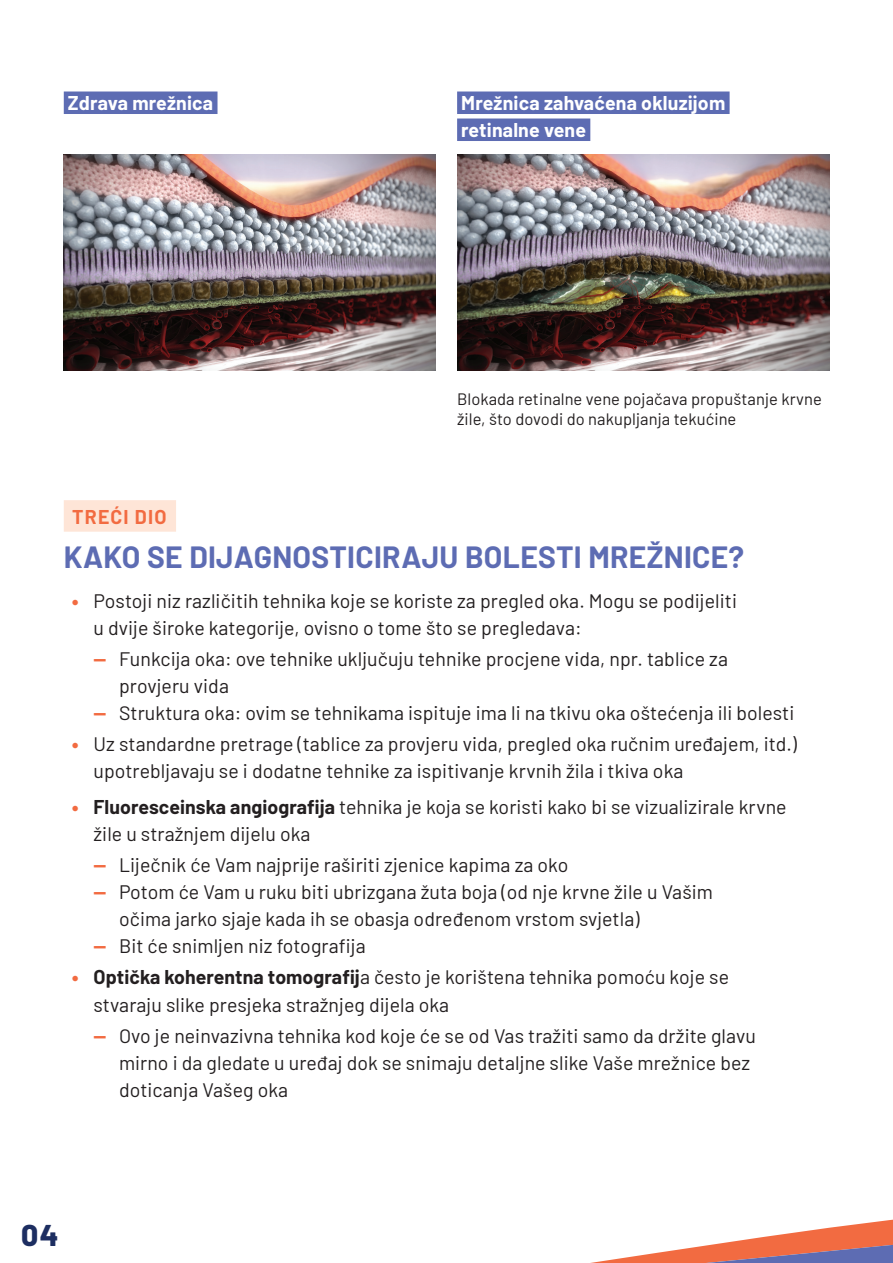
<style>
.page{position:relative;width:893px;height:1263px;background:#fff}
.page>*{position:absolute;margin:0;border:0;box-sizing:border-box;transform-origin:0 0}
.t1{font:700 30px "Barlow";letter-spacing:.01em;color:#5d6cb3}
.t2{font:800 30px "Barlow";color:#1d2e61}
.t3{font:19.5px/27px "Barlow";letter-spacing:.005em;color:#231f20}
.t4{font:700 19.5px/27px "Barlow";letter-spacing:.01em;color:#fff}
.t5{font:700 19.5px "Barlow";letter-spacing:.06em;color:#f26b41}
.t6{font:16.5px/19.5px "Barlow";letter-spacing:.005em;color:#231f20}
.s1{font-weight:900;color:#f26b41}
.s2{font-weight:700;color:#f26b41}
.s3{font-weight:700}
</style>
<div class="page">
<svg style="left:590px;top:1219px;width:303px;height:44px"></svg>
<div style="left:64px;top:500px;width:112px;height:32px;background:#fee5d7"></div>
<img style="left:64px;top:155px;width:372px;height:216px">
<img style="left:457px;top:155px;width:372px;height:216px">
<div style="left:64px;top:92px;width:153px;height:22px;background:#5d6cb3"></div>
<div style="left:457px;top:92px;width:273px;height:22px;background:#5d6cb3"></div>
<div style="left:457px;top:119px;width:133px;height:22px;background:#5d6cb3"></div>
<p class="t4" style="left:68px;top:87px;width:147px">Zdrava mrežnica</p>
<p class="t4" style="left:461px;top:87px;width:266px">Mrežnica zahvaćena okluzijom retinalne vene</p>
<p class="t6" style="left:457px;top:388px;width:366px">Blokada retinalne vene pojačava propuštanje krvne žile, što dovodi do nakupljanja tekućine</p>
<p class="t5" style="left:72px;top:502px;width:96px">TREĆI DIO</p>
<h1 class="t1" style="left:64px;top:535px;width:682px">KAKO SE DIJAGNOSTICIRAJU BOLESTI MREŽNICE?</h1>
<p class="t3" style="left:94px;top:586px;width:645px;text-indent:-21px"><span class="s1">•</span> Postoji niz različitih tehnika koje se koriste za pregled oka. Mogu se podijeliti u dvije široke kategorije, ovisno o tome što se pregledava:</p>
<p class="t3" style="left:119px;top:644px;width:610px;text-indent:-26px"><span class="s2">—</span> Funkcija oka: ove tehnike uključuju tehnike procjene vida, npr. tablice za provjeru vida</p>
<p class="t3" style="left:94px;top:698px;width:702px"><span class="s2">—</span> Struktura oka: ovim se tehnikama ispituje ima li na tkivu oka oštećenja ili bolesti</p>
<p class="t3" style="left:94px;top:729px;width:705px;text-indent:-21px"><span class="s1">•</span> Uz standardne pretrage (tablice za provjeru vida, pregled oka ručnim uređajem, itd.) upotrebljavaju se i dodatne tehnike za ispitivanje krvnih žila i tkiva oka</p>
<p class="t3" style="left:94px;top:792px;width:694px;text-indent:-21px"><span class="s1">•</span> <span class="s3">Fluoresceinska angiografija</span> tehnika je koja se koristi kako bi se vizualizirale krvne žile u stražnjem dijelu oka</p>
<p class="t3" style="left:94px;top:850px;width:476px"><span class="s2">—</span> Liječnik će Vam najprije raširiti zjenice kapima za oko</p>
<p class="t3" style="left:119px;top:877px;width:596px;text-indent:-26px"><span class="s2">—</span> Potom će Vam u ruku biti ubrizgana žuta boja (od nje krvne žile u Vašim očima jarko sjaje kada ih se obasja određenom vrstom svjetla)</p>
<p class="t3" style="left:94px;top:931px;width:274px"><span class="s2">—</span> Bit će snimljen niz fotografija</p>
<p class="t3" style="left:93px;top:962px;width:637px;text-indent:-21px"><span class="s1">•</span> <span class="s3">Optička koherentna tomografij</span>a često je korištena tehnika pomoću koje se stvaraju slike presjeka stražnjeg dijela oka</p>
<p class="t3" style="left:119px;top:1021px;width:638px;text-indent:-26px"><span class="s2">—</span> Ovo je neinvazivna tehnika kod koje će se od Vas tražiti samo da držite glavu mirno i da gledate u uređaj dok se snimaju detaljne slike Vaše mrežnice bez doticanja Vašeg oka</p>
<h1 class="t2" style="left:21px;top:1213px;width:39px">04</h1>
</div>
